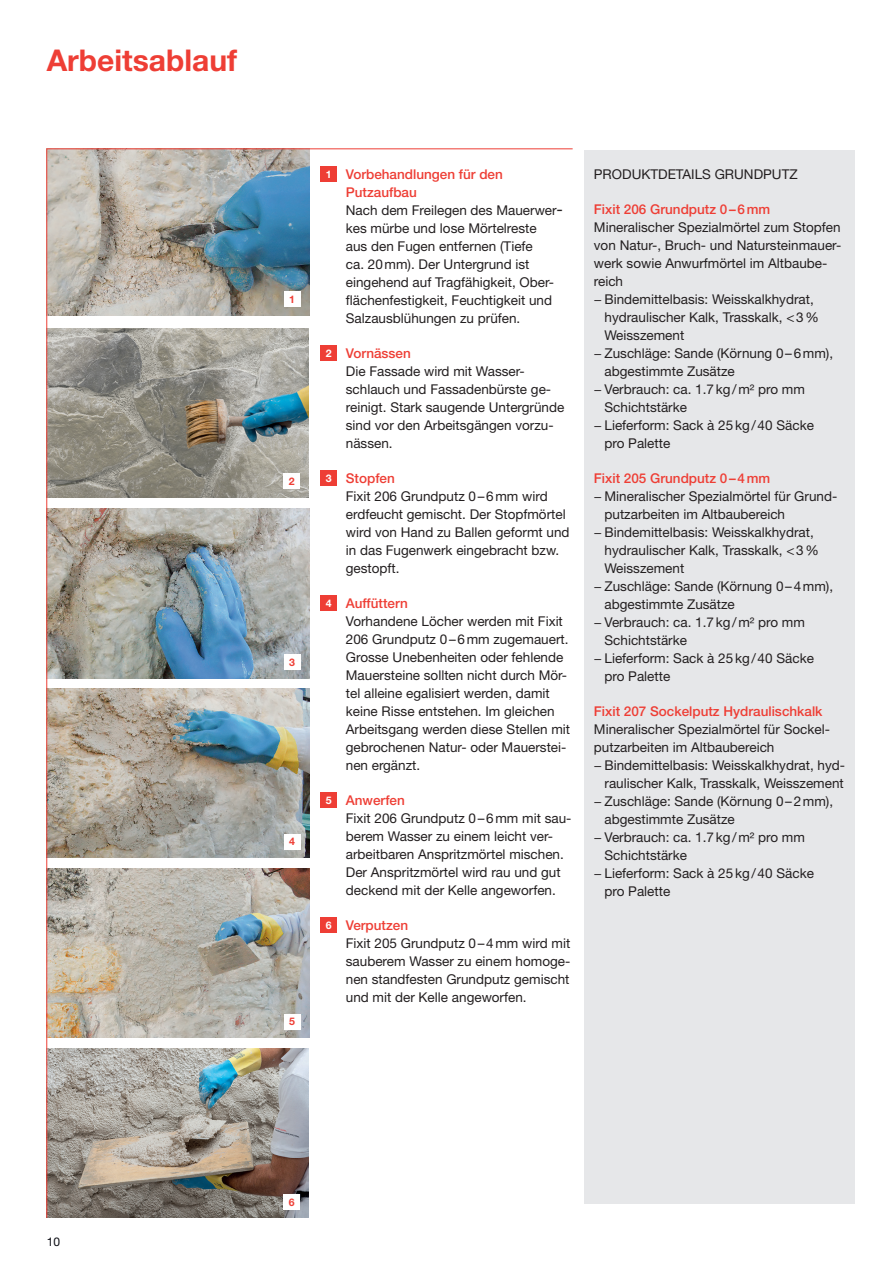
<style>
.page{position:relative;width:893px;height:1263px;background:#fff}
.page>*{position:absolute;margin:0;border:0;box-sizing:border-box;transform-origin:0 0}
._01___Headline{font:700 30px "Helvetica Neue LT Pro";color:#ee3e35}
._05___GT{font:13.5px/18px "Helvetica Neue LT Pro";color:#231f20}
._05___GT-2{font:500 13.5px "Helvetica Neue LT Pro";color:#ee3e35}
.t1{font:12px "Helvetica Neue LT Pro";color:#0d0e15}
.t2{font:700 10.5px "Helvetica Neue LT Pro";color:#ee3e35}
.t3{font:700 10.5px "Helvetica Neue LT Pro";color:#fff}
.s1{font-weight:500;color:#ee3e35}
</style>
<div class="page">
<svg style="left:46px;top:148px;width:527px;height:1070px"></svg>
<div style="left:585px;top:150px;width:270px;height:1053px;background:#e6e7e9"></div>
<div style="left:320px;top:167px;width:17px;height:15px;background:#ee3e35"></div>
<div style="left:320px;top:346px;width:17px;height:15px;background:#ee3e35"></div>
<div style="left:320px;top:471px;width:17px;height:15px;background:#ee3e35"></div>
<div style="left:320px;top:596px;width:17px;height:15px;background:#ee3e35"></div>
<div style="left:320px;top:793px;width:17px;height:15px;background:#ee3e35"></div>
<div style="left:320px;top:918px;width:17px;height:15px;background:#ee3e35"></div>
<div style="left:284px;top:292px;width:17px;height:15px;background:#fff"></div>
<p class="_01___Headline" style="left:47px;top:42px;width:192px">Arbeitsablauf</p>
<p class="t2" style="left:289px;top:293px;width:7px">1</p>
<p class="t2" style="left:289px;top:475px;width:7px">2</p>
<p class="t2" style="left:289px;top:655px;width:7px">3</p>
<p class="t2" style="left:289px;top:835px;width:7px">4</p>
<p class="t2" style="left:289px;top:1015px;width:7px">5</p>
<p class="t3" style="left:326px;top:168px;width:7px">1</p>
<p class="_05___GT" style="left:346px;top:165px;width:217px"><span class="s1">Vorbehandlungen für den<br>Putzaufbau<br></span>Nach dem Freilegen des Mauerwer&shy;kes mürbe und lose Mörtelreste aus den Fugen entfernen (Tiefe<br>ca. 20mm). Der Untergrund ist eingehend auf Tragfähigkeit, Ober&shy;flächenfestigkeit, Feuchtigkeit und<br>Salzausblühungen zu prüfen.</p>
<p class="t3" style="left:326px;top:347px;width:7px">2</p>
<p class="_05___GT" style="left:346px;top:344px;width:220px"><span class="s1">Vornässen<br></span>Die Fassade wird mit Wasser&shy;schlauch und Fassadenbürste ge&shy;reinigt. Stark saugende Untergründe sind vor den Arbeitsgängen vorzu&shy;nässen.</p>
<p class="t3" style="left:326px;top:472px;width:7px">3</p>
<p class="_05___GT" style="left:346px;top:469px;width:225px"><span class="s1">Stopfen<br></span>Fixit 206 Grundputz 0–6mm wird erdfeucht gemischt. Der Stopfmörtel wird von Hand zu Ballen geformt und in das Fugenwerk eingebracht bzw. gestopft.</p>
<p class="t3" style="left:326px;top:597px;width:7px">4</p>
<p class="_05___GT" style="left:346px;top:594px;width:226px"><span class="s1">Auffüttern<br></span>Vorhandene Löcher werden mit Fixit<br>206 Grundputz 0–6mm zugemauert.<br>Grosse Unebenheiten oder fehlende<br>Mauersteine sollten nicht durch Mör&shy;tel alleine egalisiert werden, damit keine Risse entstehen. Im gleichen<br>Arbeitsgang werden diese Stellen mit gebrochenen Natur- oder Mauerstei&shy;nen ergänzt.</p>
<p class="t3" style="left:326px;top:794px;width:7px">5</p>
<p class="_05___GT" style="left:346px;top:791px;width:227px"><span class="s1">Anwerfen<br></span>Fixit 206 Grundputz 0–6mm mit sau&shy;berem Wasser zu einem leicht ver&shy;arbeitbaren Anspritzmörtel mischen.<br>Der Anspritzmörtel wird rau und gut deckend mit der Kelle angeworfen.</p>
<p class="t3" style="left:326px;top:919px;width:7px">6</p>
<p class="_05___GT" style="left:346px;top:916px;width:226px"><span class="s1">Verputzen<br></span>Fixit 205 Grundputz 0–4mm wird mit sauberem Wasser zu einem homoge&shy;nen standfesten Grundputz gemischt und mit der Kelle angeworfen.</p>
<p class="_05___GT" style="left:594px;top:164px;width:205px">PRODUKTDETAILS GRUNDPUTZ</p>
<p class="_05___GT" style="left:594px;top:199px;width:249px"><span class="s1">Fixit 206 Grundputz 0–6mm<br></span>Mineralischer Spezialmörtel zum Stopfen von Natur-, Bruch- und Natursteinmauer&shy;werk sowie Anwurfmörtel im Altbaube&shy;reich</p>
<p class="_05___GT" style="left:604px;top:289px;width:216px;text-indent:-11px">− Bindemittelbasis: Weisskalkhydrat, hydraulischer Kalk, Trasskalk, &lt;3%<br>Weisszement</p>
<p class="_05___GT" style="left:604px;top:343px;width:230px;text-indent:-11px">− Zuschläge: Sande (Körnung 0–6mm), abgestimmte Zusätze</p>
<p class="_05___GT" style="left:604px;top:379px;width:202px;text-indent:-11px">− Verbrauch: ca. 1.7kg/m² pro mm<br>Schichtstärke</p>
<p class="_05___GT" style="left:604px;top:415px;width:211px;text-indent:-11px">− Lieferform: Sack à 25kg/40 Säcke pro Palette</p>
<p class="_05___GT-2" style="left:594px;top:470px;width:178px">Fixit 205 Grundputz 0–4mm</p>
<p class="_05___GT" style="left:604px;top:486px;width:234px;text-indent:-11px">− Mineralischer Spezialmörtel für Grund&shy;putzarbeiten im Altbaubereich</p>
<p class="_05___GT" style="left:604px;top:522px;width:216px;text-indent:-11px">− Bindemittelbasis: Weisskalkhydrat, hydraulischer Kalk, Trasskalk, &lt;3%<br>Weisszement</p>
<p class="_05___GT" style="left:604px;top:576px;width:230px;text-indent:-11px">− Zuschläge: Sande (Körnung 0–4mm), abgestimmte Zusätze</p>
<p class="_05___GT" style="left:604px;top:612px;width:202px;text-indent:-11px">− Verbrauch: ca. 1.7kg/m² pro mm<br>Schichtstärke</p>
<p class="_05___GT" style="left:604px;top:648px;width:211px;text-indent:-11px">− Lieferform: Sack à 25kg/40 Säcke pro Palette</p>
<p class="_05___GT-2" style="left:594px;top:703px;width:230px">Fixit 207 Sockelputz Hydraulischkalk</p>
<p class="_05___GT" style="left:594px;top:719px;width:237px">Mineralischer Spezialmörtel für Sockel&shy;putzarbeiten im Altbaubereich</p>
<p class="_05___GT" style="left:594px;top:755px;width:253px;text-align:right">− Bindemittelbasis: Weisskalkhydrat, hyd&shy;raulischer Kalk, Trasskalk, Weisszement</p>
<p class="_05___GT" style="left:604px;top:791px;width:230px;text-indent:-11px">− Zuschläge: Sande (Körnung 0–2mm), abgestimmte Zusätze</p>
<p class="_05___GT" style="left:604px;top:827px;width:202px;text-indent:-11px">− Verbrauch: ca. 1.7kg/m² pro mm<br>Schichtstärke</p>
<p class="_05___GT" style="left:604px;top:863px;width:211px;text-indent:-11px">− Lieferform: Sack à 25kg/40 Säcke pro Palette</p>
<p class="t1" style="left:47px;top:1234px;width:15px">10</p>
<p class="t2" style="left:289px;top:1195px;width:7px">6</p>
</div>
